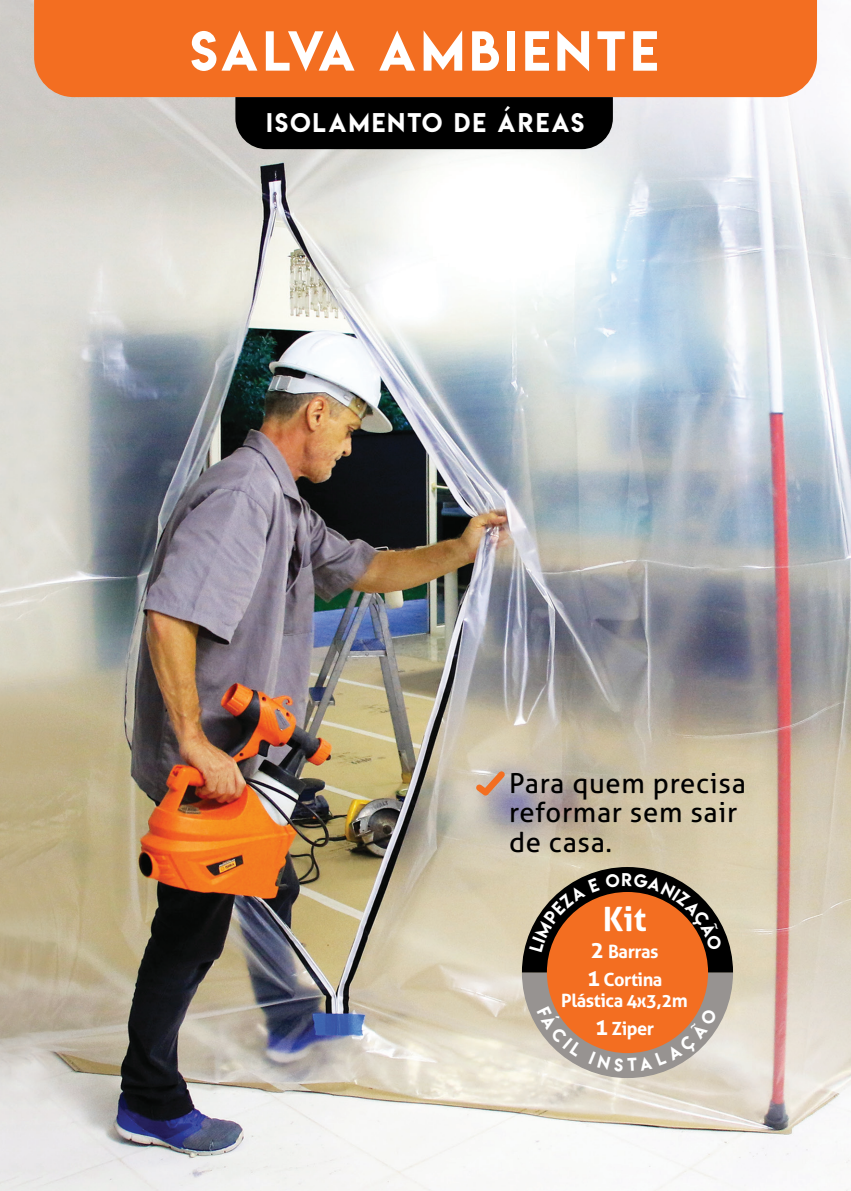
<style>
.page{position:relative;width:851px;height:1191px;background:#fff}
.page>*{position:absolute;margin:0;border:0;box-sizing:border-box;transform-origin:0 0}
.t1{font:50px "Lemon Milk";letter-spacing:.1em;color:#fff}
.t2{font:700 33.4px "Aller";color:#fff}
.t3{font:27.4px/29.6px "Aller";letter-spacing:.025em;color:#000}
.t4{font:24px "Lemon Milk";letter-spacing:.1em;color:#fff}
.t5{font:700 18.2px/27.4px "Aller";letter-spacing:-.025em;color:#fff}
.s1{font-size:22.8px}
</style>
<div class="page">
<img style="left:0;top:0;width:850px;height:1191px">
<svg style="left:475px;top:771px;width:30px;height:24px"></svg>
<div style="left:34px;top:0;width:782px;height:97px;background:#f36e21"></div>
<div style="left:235px;top:97px;width:377px;height:52px;background:#000"></div>
<svg style="left:522px;top:867px;width:211px;height:211px;background:#b87850"></svg>
<p class="t1" style="left:190px;top:15px;width:469px">SALVA AMBIENTE</p>
<p class="t4" style="left:266px;top:106px;width:319px">ISOLAMENTO DE ÁREAS</p>
<p class="t3" style="left:509px;top:768px;width:238px">Para quem precisa reformar sem sair de casa.</p>
<p class="t2" style="left:602px;top:898px;width:45px">Kit</p>
<p class="t5" style="left:586px;top:938px;width:77px"><span class="s1">2</span> Barras<br><span class="s1">1</span> Cortina</p>
<p class="t5" style="left:561px;top:987px;width:128px;text-align:center">Plástica 4x3,2m<br><span class="s1">1</span> Ziper</p>
</div>
